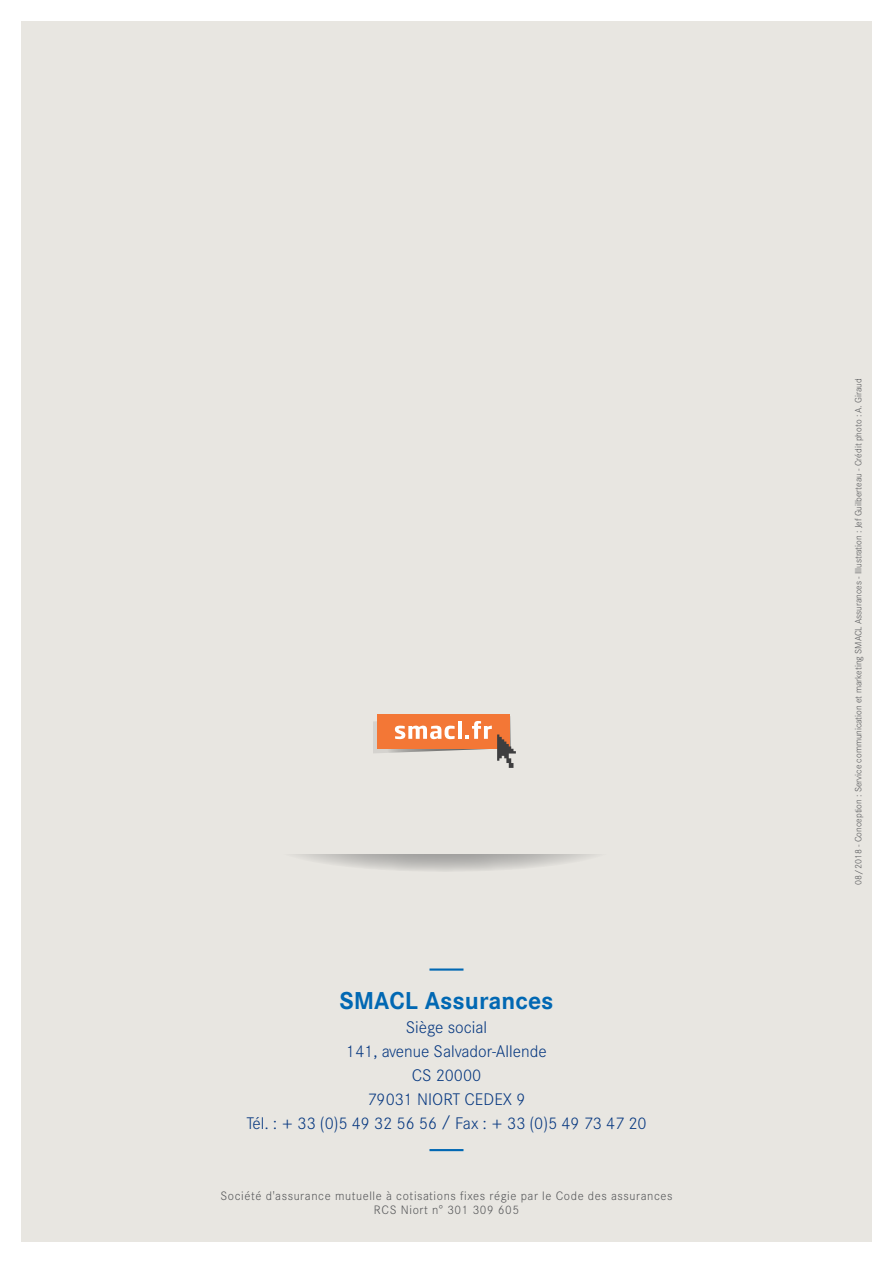
<style>
.page{position:relative;width:893px;height:1263px;background:#fff}
.page>*{position:absolute;margin:0;border:0;box-sizing:border-box;transform-origin:0 0}
.t1{font:700 24px "Corporate S";color:#0168b3}
.t2{font:300 16.5px/24px "Corporate S";color:#083981;text-align:center}
.t3{font:300 12px/14.4px "Corporate S";letter-spacing:.05em;color:#57585a;text-align:center}
.t4{font:300 9px "Corporate S";color:#57585a}
</style>
<div class="page">
<div style="left:21px;top:21px;width:851px;height:1221px;background:#e8e6e1"></div>
<hr style="left:429px;top:968px;width:34px;height:3px;background:#0168b3">
<hr style="left:429px;top:1149px;width:34px;height:2px;background:#0168b3">
<svg style="left:271px;top:817px;width:348px;height:55px"></svg>
<div style="left:271px;top:711px;width:351px;height:143px;background:#e8e6e1"></div>
<div style="left:377px;top:714px;width:133px;height:34px;background:#f37736"></div>
<svg style="left:374px;top:716px;width:137px;height:37px"></svg>
<img style="left:483px;top:725px;width:33px;height:43px">
<h1 class="t1" style="left:339px;top:986px;width:216px">SMACL Assurances</h1>
<h2 class="t2" style="left:246px;top:1015px;width:402px">Siège social<br>141, avenue Salvador-Allende<br>CS 20000<br>79031 NIORT CEDEX 9<br>Tél. : + 33 (0)5 49 32 56 56 / Fax : + 33 (0)5 49 73 47 20</h2>
<h3 class="t3" style="left:220px;top:1188px;width:454px">Société d'assurance mutuelle à cotisations fixes régie par le Code des assurances<br>RCS Niort n° 301 309 605</h3>
<p class="t4" style="left:853px;top:885px;width:508px;rotate:-90deg">08/2018 - Conception : Service communication et marketing SMACL Assurances - Illustration : Jef Guilberteau - Crédit photo : A. Giraud</p>
</div>
